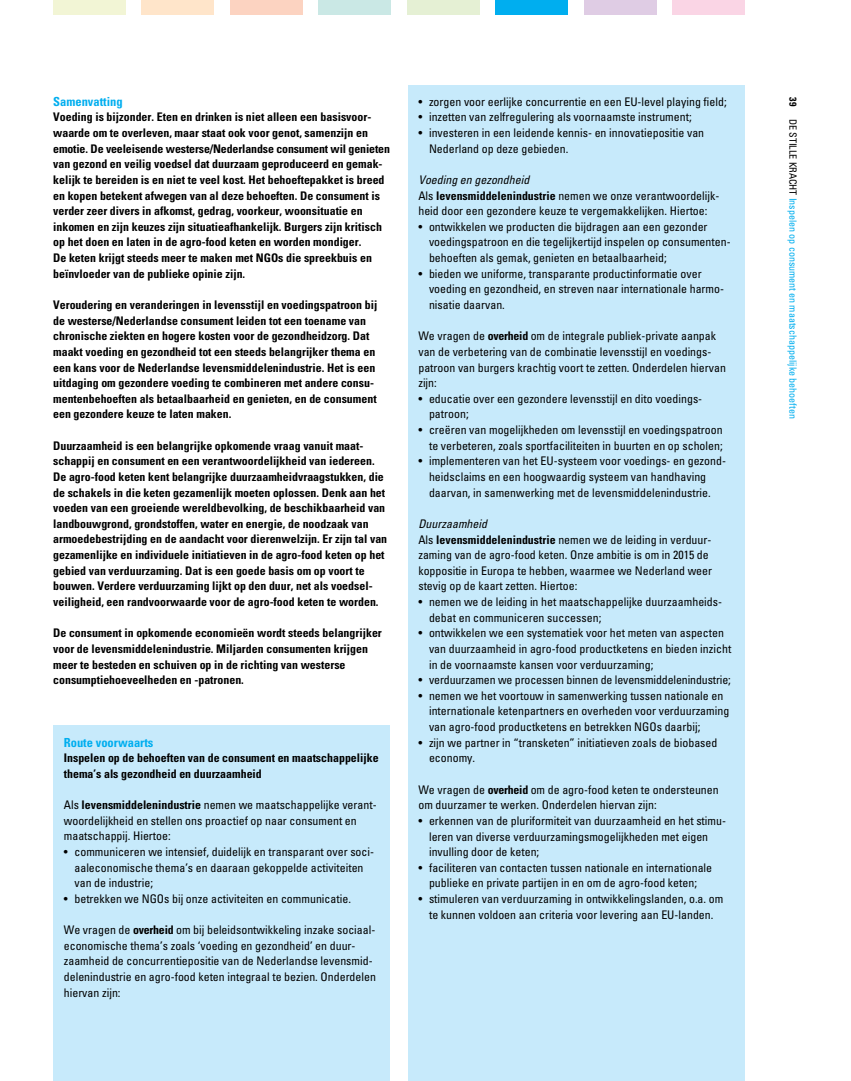
<style>
.page{position:relative;width:851px;height:1081px;background:#fff}
.page>*{position:absolute;margin:0;border:0;box-sizing:border-box;transform-origin:0 0}
.t1{font:700 condensed 12.5px "Univers";color:#00aeef}
.t2{font:condensed 11.88px/15.6px "Univers";color:#000}
.t3{font:700 condensed 11.88px/15.6px "Univers";color:#000}
.t4{font:condensed 10px "Univers";color:#00aeef}
.s1{font-weight:700}
.s2{font-style:italic}
.s3{font-weight:700;color:#000}
.s4{color:#000}
</style>
<div class="page">
<div style="left:407px;top:86px;width:337px;height:995px;background:#c7eafb"></div>
<div style="left:53px;top:725px;width:337px;height:356px;background:#c7eafb"></div>
<div style="left:53px;top:0;width:72px;height:14px;background:#f2f5d5"></div>
<div style="left:142px;top:0;width:72px;height:14px;background:#ffe5ca"></div>
<div style="left:230px;top:0;width:72px;height:14px;background:#fcd3c1"></div>
<div style="left:318px;top:0;width:72px;height:14px;background:#cae8e5"></div>
<div style="left:407px;top:0;width:72px;height:14px;background:#e5f0d4"></div>
<div style="left:495px;top:0;width:72px;height:14px;background:#00aeef"></div>
<div style="left:584px;top:0;width:72px;height:14px;background:#dfcce4"></div>
<div style="left:672px;top:0;width:72px;height:14px;background:#fad5e5"></div>
<p class="t1" style="left:53px;top:94px;width:71px">Samenvatting</p>
<p class="t3" style="left:53px;top:109px;width:338px">Voeding is bijzonder. Eten en drinken is niet alleen een basisvoor&shy;waarde om te overleven, maar staat ook voor genot, samenzijn en emotie. De veeleisende westerse/Nederlandse consument wil genieten van gezond en veilig voedsel dat duurzaam geproduceerd en gemak&shy;kelijk te bereiden is en niet te veel kost. Het behoeftepakket is breed en kopen betekent afwegen van al deze behoeften. De consument is verder zeer divers in afkomst, gedrag, voorkeur, woonsituatie en inkomen en zijn keuzes zijn situatieafhankelijk. Burgers zijn kritisch op het doen en laten in de agro-food keten en worden mondiger.<br>De keten krijgt steeds meer te maken met NGOs die spreekbuis en beïnvloeder van de publieke opinie zijn.</p>
<p class="t3" style="left:53px;top:297px;width:325px">Veroudering en veranderingen in levensstijl en voedingspatroon bij de westerse/Nederlandse consument leiden tot een toename van chronische ziekten en hogere kosten voor de gezondheidzorg. Dat maakt voeding en gezondheid tot een steeds belangrijker thema en een kans voor de Nederlandse levensmiddelenindustrie. Het is een uitdaging om gezondere voeding te combineren met andere consu&shy;mentenbehoeften als betaalbaarheid en genieten, en de consument een gezondere keuze te laten maken.</p>
<p class="t3" style="left:53px;top:437px;width:335px">Duurzaamheid is een belangrijke opkomende vraag vanuit maat&shy;schappij en consument en een verantwoordelijkheid van iedereen.<br>De agro-food keten kent belangrijke duurzaamheidvraagstukken, die de schakels in die keten gezamenlijk moeten oplossen. Denk aan het voeden van een groeiende wereldbevolking, de beschikbaarheid van landbouwgrond, grondstoffen, water en energie, de noodzaak van armoedebestrijding en de aandacht voor dierenwelzijn. Er zijn tal van gezamenlijke en individuele initiatieven in de agro-food keten op het gebied van verduurzaming. Dat is een goede basis om op voort te bouwen. Verdere verduurzaming lijkt op den duur, net als voedsel&shy;veiligheid, een randvoorwaarde voor de agro-food keten te worden.</p>
<p class="t3" style="left:53px;top:625px;width:330px">De consument in opkomende economieën wordt steeds belangrijker voor de levensmiddelenindustrie. Miljarden consumenten krijgen meer te besteden en schuiven op in de richting van westerse consumptiehoeveelheden en -patronen.</p>
<p class="t1" style="left:64px;top:734px;width:91px">Route voorwaarts</p>
<p class="t3" style="left:64px;top:750px;width:316px">Inspelen op de behoeften van de consument en maatschappelijke thema’s als gezondheid en duurzaamheid</p>
<p class="t2" style="left:64px;top:797px;width:314px">Als <span class="s1">levensmiddelenindustrie</span> nemen we maatschappelijke verant&shy;woordelijkheid en stellen ons proactief op naar consument en maatschappij. Hiertoe:</p>
<p class="t2" style="left:74px;top:844px;width:301px;text-indent:-11px">• communiceren we intensief, duidelijk en transparant over soci&shy;aaleconomische thema’s en daaraan gekoppelde activiteiten van de industrie;</p>
<p class="t2" style="left:64px;top:890px;width:288px">• betrekken we NGOs bij onze activiteiten en communicatie.</p>
<p class="t2" style="left:64px;top:922px;width:313px">We vragen de <span class="s1">overheid</span> om bij beleidsontwikkeling inzake sociaal&shy;economische thema’s zoals ‘voeding en gezondheid’ en duur&shy;zaamheid de concurrentiepositie van de Nederlandse levensmid&shy;delenindustrie en agro-food keten integraal te bezien. Onderdelen hiervan zijn:</p>
<p class="t2" style="left:418px;top:94px;width:310px">• zorgen voor eerlijke concurrentie en een EU-level playing field;</p>
<p class="t2" style="left:418px;top:109px;width:275px">• inzetten van zelfregulering als voornaamste instrument;</p>
<p class="t2" style="left:429px;top:125px;width:277px;text-indent:-11px">• investeren in een leidende kennis- en innovatiepositie van<br>Nederland op deze gebieden.</p>
<p class="t2" style="left:418px;top:172px;width:302px"><span class="s2">Voeding en gezondheid<br></span>Als <span class="s1">levensmiddelenindustrie</span> nemen we onze verantwoordelijk&shy;heid door een gezondere keuze te vergemakkelijken. Hiertoe:</p>
<p class="t2" style="left:429px;top:219px;width:303px;text-indent:-11px">• ontwikkelen we producten die bijdragen aan een gezonder voedingspatroon en die tegelijkertijd inspelen op consumenten&shy;behoeften als gemak, genieten en betaalbaarheid;</p>
<p class="t2" style="left:429px;top:265px;width:296px;text-indent:-11px">• bieden we uniforme, transparante productinformatie over voeding en gezondheid, en streven naar internationale harmo&shy;nisatie daarvan.</p>
<p class="t2" style="left:418px;top:328px;width:309px">We vragen de <span class="s1">overheid</span> om de integrale publiek-private aanpak van de verbetering van de combinatie levensstijl en voedings&shy;patroon van burgers krachtig voort te zetten. Onderdelen hiervan zijn:</p>
<p class="t2" style="left:429px;top:391px;width:273px;text-indent:-11px">• educatie over een gezondere levensstijl en dito voedings&shy;patroon;</p>
<p class="t2" style="left:418px;top:422px;width:306px;text-align:right">• creëren van mogelijkheden om levensstijl en voedingspatroon te verbeteren, zoals sportfaciliteiten in buurten en op scholen;</p>
<p class="t2" style="left:429px;top:453px;width:298px;text-indent:-11px">• implementeren van het EU-systeem voor voedings- en gezond&shy;heidsclaims en een hoogwaardig systeem van handhaving daarvan, in samenwerking met de levensmiddelenindustrie.</p>
<p class="t2" style="left:418px;top:516px;width:295px"><span class="s2">Duurzaamheid<br></span>Als <span class="s1">levensmiddelenindustrie</span> nemen we de leiding in verduur&shy;zaming van de agro-food keten. Onze ambitie is om in 2015 de koppositie in Europa te hebben, waarmee we Nederland weer stevig op de kaart zetten. Hiertoe:</p>
<p class="t2" style="left:429px;top:594px;width:293px;text-indent:-11px">• nemen we de leiding in het maatschappelijke duurzaamheids&shy;debat en communiceren successen;</p>
<p class="t2" style="left:429px;top:625px;width:304px;text-indent:-11px">• ontwikkelen we een systematiek voor het meten van aspecten van duurzaamheid in agro-food productketens en bieden inzicht in de voornaamste kansen voor verduurzaming;</p>
<p class="t2" style="left:418px;top:672px;width:314px">• verduurzamen we processen binnen de levensmiddelenindustrie;</p>
<p class="t2" style="left:429px;top:687px;width:302px;text-indent:-11px">• nemen we het voortouw in samenwerking tussen nationale en internationale ketenpartners en overheden voor verduurzaming van agro-food productketens en betrekken N GOs daarbij;</p>
<p class="t2" style="left:429px;top:734px;width:290px;text-indent:-11px">• zijn we partner in “transketen” initiatieven zoals de biobased economy.</p>
<p class="t2" style="left:418px;top:781px;width:302px">We vragen de <span class="s1">overheid</span> om de agro-food keten te ondersteunen om duurzamer te werken. Onderdelen hiervan zijn:</p>
<p class="t2" style="left:429px;top:812px;width:298px;text-indent:-11px">• erkennen van de pluriformiteit van duurzaamheid en het stimu&shy;leren van diverse verduurzamingsmogelijkheden met eigen invulling door de keten;</p>
<p class="t2" style="left:418px;top:859px;width:295px;text-align:center">• faciliteren van contacten tussen nationale en internationale publieke en private partijen in en om de agro-food keten;</p>
<p class="t2" style="left:418px;top:891px;width:306px;text-align:center">• stimuleren van verduurzaming in ontwikkelingslanden, o.a. om te kunnen voldoen aan criteria voor levering aan EU-landen.</p>
<p class="t4" style="left:799px;top:97px;width:323px;rotate:90deg"><span class="s3">39</span> <span class="s4">DE STILLE KRACHT</span> I nspelen op consument en maatschappelijke behoeften</p>
</div>
